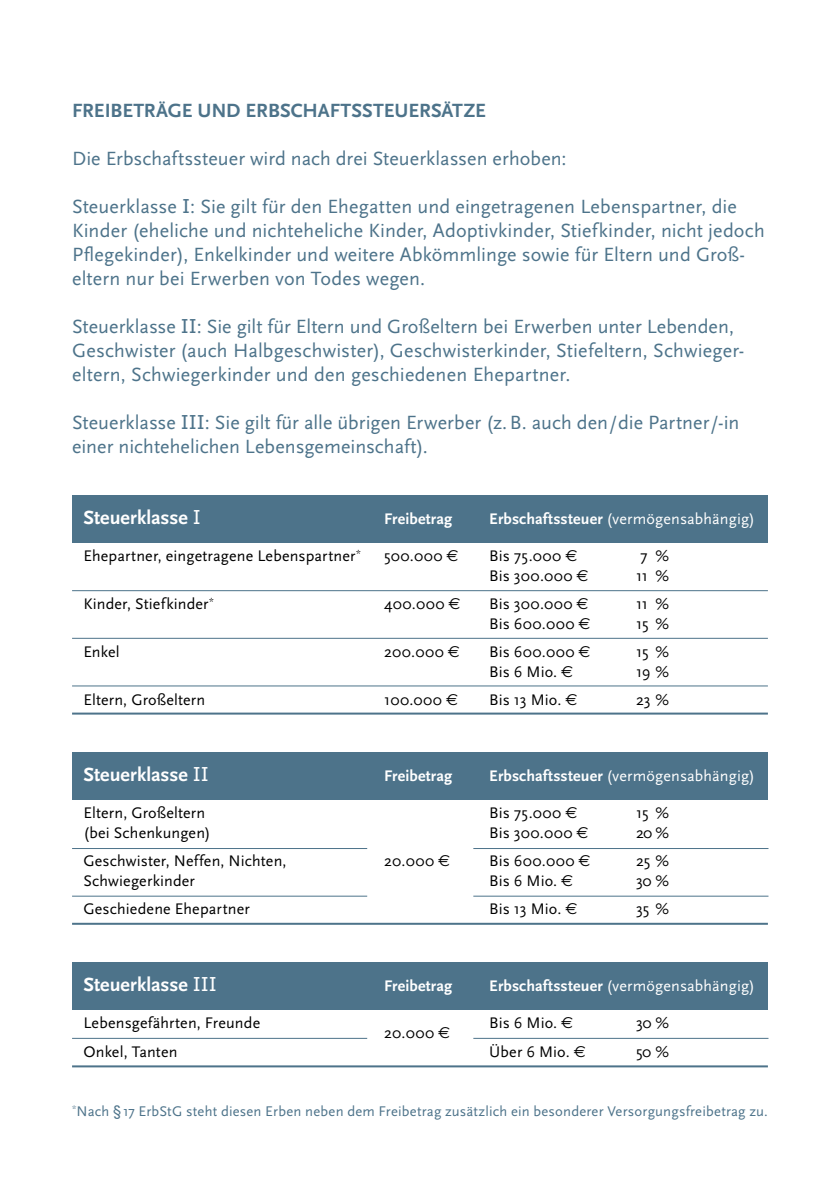
<style>
.page{position:relative;width:840px;height:1191px;background:#fff}
.page>*{position:absolute;margin:0;border:0;box-sizing:border-box;transform-origin:0 0}
.t1{font:20px/24px "Scala Sans";letter-spacing:.005em;color:#4d738a}
.t2{font:700 20px "Scala Sans";color:#fff}
.t3{font:700 20px "Scala Sans";letter-spacing:-.005em;color:#4d738a}
.t4{font:16px "Scala Sans";letter-spacing:.01em;color:#000}
.t5{font:16px "Scala Sans";letter-spacing:.005em;color:#fff}
.t6{font:700 16px "Scala Sans";letter-spacing:.01em;color:#fff}
.t7{font:14.6px "Scala Sans";letter-spacing:.015em;color:#4d738a}
.s1{font-family:"Verdana";font-size:19px}
.s2{font-family:"Verdana";font-weight:400;font-size:19px}
.s3{font-weight:700}
.s4{font-family:"Euro Sans Std"}
.s5{font-family:"Arial"}
</style>
<div class="page">
<div style="left:72px;top:495px;width:695px;height:48px;background:#4d738a"></div>
<hr style="left:72px;top:590px;width:695px;height:1px;background:#4d738a">
<hr style="left:72px;top:638px;width:695px;height:1px;background:#4d738a">
<hr style="left:72px;top:685px;width:695px;height:1px;background:#4d738a">
<div style="left:72px;top:752px;width:695px;height:48px;background:#4d738a"></div>
<hr style="left:72px;top:848px;width:295px;height:1px;background:#4d738a">
<hr style="left:473px;top:848px;width:295px;height:1px;background:#4d738a">
<hr style="left:72px;top:895px;width:295px;height:1px;background:#4d738a">
<hr style="left:473px;top:895px;width:295px;height:1px;background:#4d738a">
<hr style="left:72px;top:922px;width:695px;height:2px;background:#4d738a">
<div style="left:72px;top:962px;width:695px;height:48px;background:#4d738a"></div>
<hr style="left:72px;top:1037px;width:295px;height:1px;background:#4d738a">
<hr style="left:473px;top:1037px;width:295px;height:1px;background:#4d738a">
<hr style="left:72px;top:1065px;width:695px;height:2px;background:#4d738a">
<hr style="left:72px;top:712px;width:695px;height:2px;background:#4d738a">
<p class="t3" style="left:72px;top:99px;width:415px">FREIBETRÄGE UND ERBSCHAFTSSTEUERSÄTZE</p>
<p class="t1" style="left:72px;top:147px;width:495px">Die Erbschaftssteuer wird nach drei Steuerklassen erhoben:</p>
<p class="t1" style="left:72px;top:195px;width:693px">Steuerklasse <span class="s1">I</span>: Sie gilt für den Ehegatten und eingetragenen Lebenspartner, die Kinder (eheliche und nichteheliche Kinder, Adoptivkinder, Stiefkinder, nicht jedoch Pflegekinder), Enkelkinder und weitere Abkömmlinge sowie für Eltern und Groß&shy;eltern nur bei Erwerben von Todes wegen.</p>
<p class="t1" style="left:72px;top:315px;width:673px">Steuerklasse <span class="s1">II</span>: Sie gilt für Eltern und Großeltern bei Erwerben unter Lebenden,<br>Geschwister (auch Halbgeschwister), Geschwisterkinder, Stiefeltern, Schwieger&shy;eltern, Schwiegerkinder und den geschiedenen Ehepartner.</p>
<p class="t1" style="left:72px;top:411px;width:668px">Steuerklasse <span class="s1">III</span>: Sie gilt für alle übrigen Erwerber (z.B. auch den/die Partner/-in einer nichtehelichen Lebensgemeinschaft).</p>
<p class="t2" style="left:83px;top:507px;width:119px">Steuerklasse <span class="s2">I</span></p>
<p class="t6" style="left:384px;top:510px;width:69px">Freibetrag</p>
<p class="t5" style="left:489px;top:510px;width:267px"><span class="s3">Erbschaftssteuer</span> (vermögensabhängig)</p>
<p class="t4" style="left:83px;top:547px;width:279px">Ehepartner, eingetragene Lebenspartner<sup>*</sup></p>
<p class="t4" style="left:384px;top:547px;width:76px">500.000 <span class="s4">€</span></p>
<p class="t4" style="left:489px;top:547px;width:90px">Bis 75.000 <span class="s4">€</span></p>
<p class="t4" style="left:639px;top:547px;width:31px">7 %</p>
<p class="t4" style="left:489px;top:567px;width:101px">Bis 300.000 <span class="s4">€</span></p>
<p class="t4" style="left:635px;top:567px;width:35px">11 %</p>
<p class="t4" style="left:83px;top:595px;width:132px">Kinder, Stiefkinder<sup>*</sup></p>
<p class="t4" style="left:384px;top:595px;width:78px">400.000 <span class="s4">€</span></p>
<p class="t4" style="left:489px;top:595px;width:101px">Bis 300.000 <span class="s4">€</span></p>
<p class="t4" style="left:635px;top:595px;width:35px">11 %</p>
<p class="t4" style="left:489px;top:615px;width:103px">Bis 600.000 <span class="s4">€</span></p>
<p class="t4" style="left:635px;top:615px;width:35px">15 %</p>
<p class="t4" style="left:83px;top:643px;width:38px">Enkel</p>
<p class="t4" style="left:384px;top:643px;width:77px">200.000 <span class="s4">€</span></p>
<p class="t4" style="left:489px;top:643px;width:103px">Bis 600.000 <span class="s4">€</span></p>
<p class="t4" style="left:635px;top:643px;width:35px">15 %</p>
<p class="t4" style="left:489px;top:663px;width:85px">Bis 6 Mio. <span class="s4">€</span></p>
<p class="t4" style="left:635px;top:663px;width:35px">19 %</p>
<p class="t4" style="left:83px;top:691px;width:123px">Eltern, Großeltern</p>
<p class="t4" style="left:384px;top:691px;width:75px">100.000 <span class="s4">€</span></p>
<p class="t4" style="left:489px;top:691px;width:90px">Bis 13 Mio. <span class="s4">€</span></p>
<p class="t4" style="left:635px;top:691px;width:35px">23 %</p>
<p class="t2" style="left:83px;top:764px;width:127px">Steuerklasse <span class="s2">II</span></p>
<p class="t6" style="left:384px;top:767px;width:69px">Freibetrag</p>
<p class="t5" style="left:489px;top:767px;width:267px"><span class="s3">Erbschaftssteuer</span> (vermögensabhängig)</p>
<p class="t4" style="left:83px;top:804px;width:123px">Eltern, Großeltern</p>
<p class="t4" style="left:489px;top:804px;width:90px">Bis 75.000 <span class="s4">€</span></p>
<p class="t4" style="left:635px;top:804px;width:35px">15 %</p>
<p class="t4" style="left:83px;top:824px;width:128px">(bei Schenkungen)</p>
<p class="t4" style="left:489px;top:824px;width:101px">Bis 300.000 <span class="s4">€</span></p>
<p class="t4" style="left:635px;top:824px;width:35px">20 %</p>
<p class="t4" style="left:83px;top:852px;width:204px">Geschwister, Neffen, Nichten,</p>
<p class="t4" style="left:384px;top:852px;width:67px">20.000 <span class="s4">€</span></p>
<p class="t4" style="left:489px;top:852px;width:103px">Bis 600.000 <span class="s4">€</span></p>
<p class="t4" style="left:635px;top:852px;width:35px">25 %</p>
<p class="t4" style="left:83px;top:872px;width:113px">Schwiegerkinder</p>
<p class="t4" style="left:489px;top:872px;width:85px">Bis 6 Mio. <span class="s4">€</span></p>
<p class="t4" style="left:635px;top:872px;width:35px">30 %</p>
<p class="t4" style="left:83px;top:900px;width:168px">Geschiedene Ehepartner</p>
<p class="t4" style="left:489px;top:900px;width:90px">Bis 13 Mio. <span class="s4">€</span></p>
<p class="t4" style="left:635px;top:900px;width:35px">35 %</p>
<p class="t2" style="left:83px;top:974px;width:135px">Steuerklasse <span class="s2">III</span></p>
<p class="t6" style="left:384px;top:977px;width:69px">Freibetrag</p>
<p class="t5" style="left:489px;top:977px;width:267px"><span class="s3">Erbschaftssteuer</span> (vermögensabhängig)</p>
<p class="t4" style="left:83px;top:1014px;width:178px">Lebensgefährten, Freunde</p>
<p class="t4" style="left:489px;top:1014px;width:85px">Bis 6 Mio. <span class="s4">€</span></p>
<p class="t4" style="left:635px;top:1014px;width:35px">30 %</p>
<p class="t4" style="left:384px;top:1024px;width:67px">20.000 <span class="s4">€</span></p>
<p class="t4" style="left:83px;top:1043px;width:95px">Onkel, Tanten</p>
<p class="t4" style="left:489px;top:1043px;width:98px">Über 6 Mio. <span class="s4">€</span></p>
<p class="t4" style="left:635px;top:1043px;width:35px">50 %</p>
<p class="t7" style="left:72px;top:1103px;width:697px"><sup>*</sup>Nach <span class="s5">§</span>17 ErbStG steht diesen Erben neben dem Freibetrag zusätzlich ein besonderer Versorgungsfreibetrag zu.</p>
</div>
